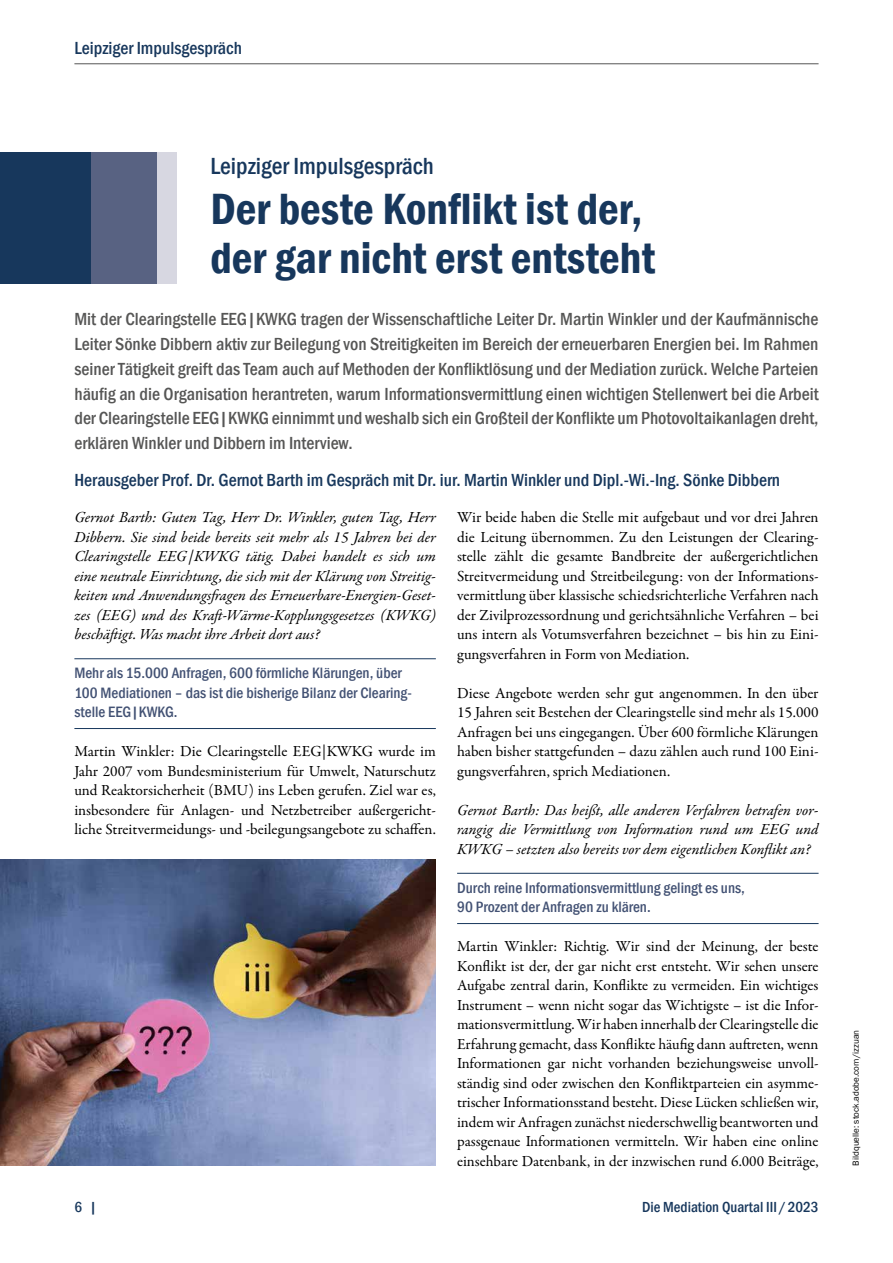
<style>
.page{position:relative;width:893px;height:1263px;background:#fff}
.page>*{position:absolute;margin:0;border:0;box-sizing:border-box;transform-origin:0 0}
.t1{font:600 condensed 45px/49.5px "Franklin Gothic";color:#17375c}
.t2{font:500 condensed 24px "Franklin Gothic";color:#17375c}
.t3{font:500 condensed 18px/24.8px "Franklin Gothic";color:#565655;text-align:justify}
.t4{font:500 condensed 18px "Franklin Gothic";color:#17375c}
.t5{font:15.45px/19.5px "Garamond Premr Pro";color:#000;text-align:justify}
.t6{font:italic 15.45px/19.5px "Garamond Premr Pro";letter-spacing:-.005em;color:#000;text-align:justify}
.t7{font:500 condensed 15.45px/19.5px "Franklin Gothic";color:#435274}
.t8{font:500 condensed 15px "Franklin Gothic";color:#17375c}
.t9{font:9px "Franklin Gothic";color:#000}
</style>
<div class="page">
<hr style="left:74px;top:63px;width:745px;height:1px;background:#565655">
<hr style="left:457px;top:923px;width:362px;height:1px;background:#17375c">
<hr style="left:457px;top:873px;width:362px;height:1px;background:#17375c">
<hr style="left:74px;top:728px;width:362px;height:1px;background:#17375c">
<hr style="left:74px;top:658px;width:362px;height:1px;background:#17375c">
<div style="left:88px;top:152px;width:70px;height:132px;background:#586282"></div>
<div style="left:157px;top:152px;width:19px;height:132px;background:#d7d7e1"></div>
<div style="left:0;top:152px;width:91px;height:132px;background:#17375c"></div>
<img style="left:0;top:860px;width:436px;height:305px">
<p class="t4" style="left:74px;top:36px;width:169px">Leipziger Impulsgespräch</p>
<h2 class="t2" style="left:210px;top:150px;width:225px">Leipziger Impulsgespräch</h2>
<h1 class="t1" style="left:210px;top:183px;width:446px">Der beste Konflikt ist der, der gar nicht erst entsteht</h1>
<p class="t3" style="left:74px;top:307px;width:746px">Mit der Clearingstelle EEG|KWKG tragen der Wissenschaftliche Leiter Dr. Martin Winkler und der Kaufmännische Leiter Sönke Dibbern aktiv zur Beilegung von Streitigkeiten im Bereich der erneuerbaren Energien bei. Im Rahmen seiner Tätigkeit greift das Team auch auf Methoden der Konfliktlösung und der Mediation zurück. Welche Parteien häufig an die Organisation herantreten, warum Informationsvermittlung einen wichtigen Stellenwert bei die Arbeit der Clearingstelle EEG|KWKG einnimmt und weshalb sich ein Großteil der Konflikte um Photovoltaikanlagen dreht, erklären Winkler und Dibbern im Interview.</p>
<p class="t4" style="left:74px;top:468px;width:707px">Herausgeber Prof. Dr. Gernot Barth im Gespräch mit Dr. iur. Martin Winkler und Dipl.-Wi.-Ing. Sönke Dibbern</p>
<p class="t6" style="left:74px;top:508px;width:363px">Gernot Barth: Guten Tag, Herr Dr. Winkler, guten Tag, Herr Dibbern. Sie sind beide bereits seit mehr als 15 Jahren bei der Clearingstelle EEG|KWKG tätig. Dabei handelt es sich um eine neutrale Einrichtung, die sich mit der Klärung von Streitig&shy;keiten und Anwendungsfragen des Erneuerbare-Energien-Geset&shy;zes (EEG) und des Kraft-Wärme-Kopplungsgesetzes (KWKG) beschäftigt. Was macht ihre Arbeit dort aus?</p>
<p class="t7" style="left:74px;top:663px;width:339px">Mehr als 15.000 Anfragen, 600 förmliche Klärungen, über<br>100 Mediationen – das ist die bisherige Bilanz der Clearing&shy;stelle EEG|KWKG.</p>
<p class="t5" style="left:74px;top:742px;width:363px">Martin Winkler: Die Clearingstelle EEG|KWKG wurde im Jahr 2007 vom Bundesministerium für Umwelt, Naturschutz und Reaktorsicherheit (BMU) ins Leben gerufen. Ziel war es, insbesondere für Anlagen- und Netzbetreiber außergericht&shy;liche Streitvermeidungs- und -beilegungsangebote zu schaffen.</p>
<p class="t5" style="left:457px;top:508px;width:363px">Wir beide haben die Stelle mit aufgebaut und vor drei Jahren die Leitung übernommen. Zu den Leistungen der Clearing&shy;stelle zählt die gesamte Bandbreite der außergerichtlichen Streitvermeidung und Streitbeilegung: von der Informations&shy;vermittlung über klassische schiedsrichterliche Verfahren nach der Zivilprozessordnung und gerichtsähnliche Verfahren – bei uns intern als Votumsverfahren bezeichnet – bis hin zu Eini&shy;gungsverfahren in Form von Mediation.</p>
<p class="t5" style="left:457px;top:683px;width:363px">Diese Angebote werden sehr gut angenommen. In den über 15 Jahren seit Bestehen der Clearingstelle sind mehr als 15.000<br>Anfragen bei uns eingegangen. Über 600 förmliche Klärungen haben bisher stattgefunden – dazu zählen auch rund 100 Eini&shy;gungsverfahren, sprich Mediationen.</p>
<p class="t6" style="left:457px;top:801px;width:363px">Gernot Barth: Das heißt, alle anderen Verfahren betrafen vor&shy;rangig die Vermittlung von Information rund um EEG und KWKG – setzten also bereits vor dem eigentlichen Konflikt an?</p>
<p class="t7" style="left:457px;top:877px;width:289px">Durch reine Informationsvermittlung gelingt es uns,<br>90 Prozent der Anfragen zu klären.</p>
<p class="t5" style="left:457px;top:937px;width:363px">Martin Winkler: Richtig. Wir sind der Meinung, der beste Konflikt ist der, der gar nicht erst entsteht. Wir sehen unsere Aufgabe zentral darin, Konflikte zu vermeiden. Ein wichtiges Instrument – wenn nicht sogar das Wichtigste – ist die Infor&shy;mationsvermittlung. Wir haben innerhalb der Clearingstelle die Erfahrung gemacht, dass Konflikte häufig dann auftreten, wenn Informationen gar nicht vorhanden beziehungsweise unvoll&shy;ständig sind oder zwischen den Konfliktparteien ein asymme&shy;trischer Informationsstand besteht. Diese Lücken schließen wir, indem wir Anfragen zunächst niederschwellig beantworten und passgenaue Informationen vermitteln. Wir haben eine online einsehbare Datenbank, in der inzwischen rund 6.000 Beiträge,</p>
<p class="t8" style="left:74px;top:1197px;width:24px">6 |</p>
<p class="t8" style="left:642px;top:1197px;width:178px">Die Mediation Quartal III /2023</p>
<p class="t9" style="left:850px;top:1165px;width:137px;rotate:-90deg">Bildquelle: stock.adobe.com/izzuan</p>
</div>
